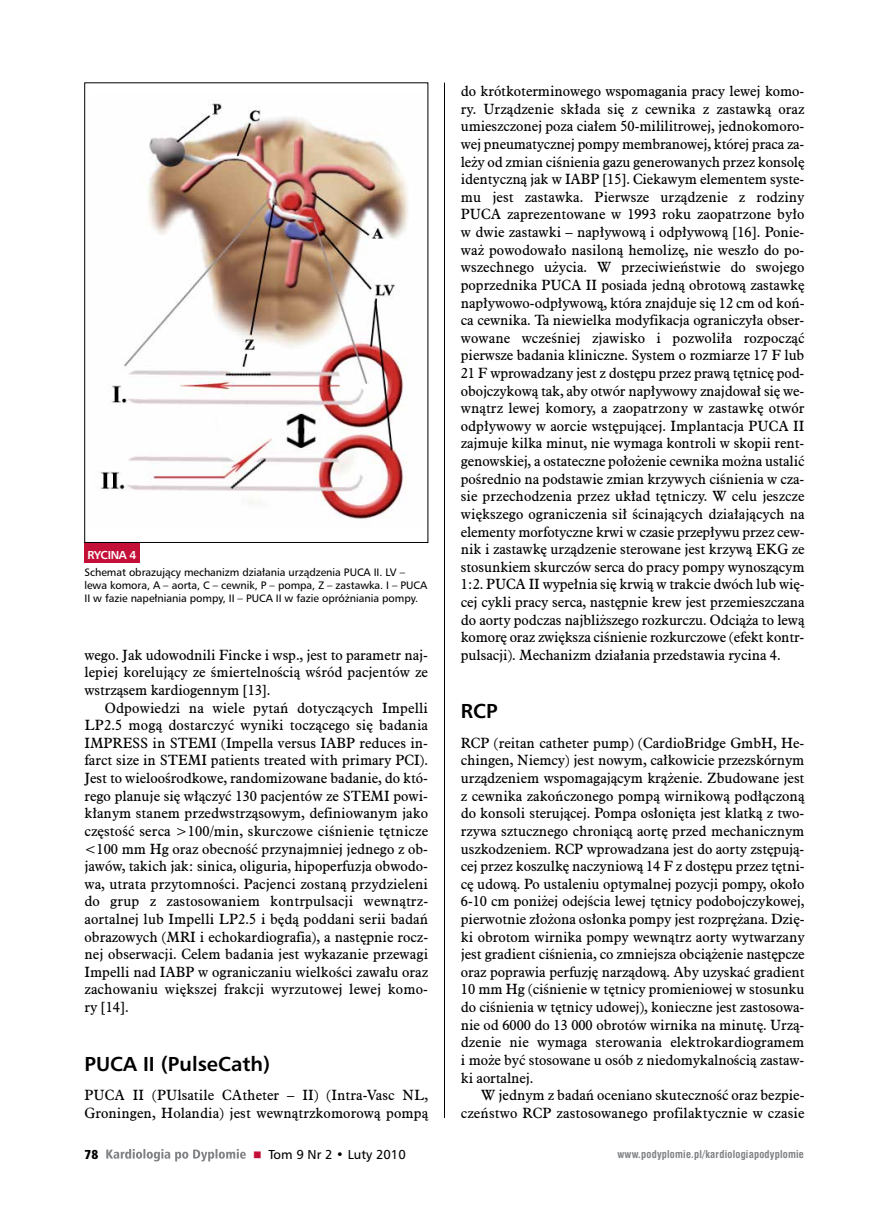
<style>
.page{position:relative;width:889px;height:1217px;background:#fff}
.page>*{position:absolute;margin:0;border:0;box-sizing:border-box;transform-origin:0 0}
.t1{font:700 20.25px "Humnst 777 EU";color:#000}
.t2{font:14.4px/17.5px "Aldine 721 EU";letter-spacing:.005em;color:#000;text-align:justify}
.t3{font:13.05px "Humnst 777 EU";color:#000}
.t4{font:13.05px "Humnst 777 X Blk Cn EU";color:#000}
.t5{font:700 11.55px "Humnst 777 EU";letter-spacing:-.03em;color:#fff}
.t6{font:10.8px/13px "Humnst 777 EU";letter-spacing:-.005em;color:#000}
.t7{font:700 10.5px "Swis 721 Cn EU";letter-spacing:.02em;color:#808285}
</style>
<div class="page">
<svg style="left:84px;top:82px;width:361px;height:1080px"></svg>
<svg style="left:254px;top:1150px;width:7px;height:7px"></svg>
<p class="t5" style="left:88px;top:547px;width:50px">RYCINA 4</p>
<p class="t6" style="left:84px;top:565px;width:344px">Schemat obrazujący mechanizm działania urządzenia PUCA II. LV – lewa komora, A – aorta, C – cewnik, P – pompa, Z – zastawka. I – PUCA<br>II w fazie napełniania pompy, II – PUCA II w fazie opróżniania pompy.</p>
<p class="t2" style="left:84px;top:646px;width:345px">wego. Jak udowodnili Fincke i wsp., jest to parametr naj&shy;lepiej korelujący ze śmiertelnością wśród pacjentów ze wstrząsem kardiogennym [13].</p>
<p class="t2" style="left:84px;top:699px;width:345px;text-indent:20px">Odpowiedzi na wiele pytań dotyczących Impelli LP2.5 mogą dostarczyć wyniki toczącego się badania IMPRESS in STEMI (Impella versus IABP reduces in&shy;farct size in STEMI patients treated with primary PCI).<br>Jest to wieloośrodkowe, randomizowane badanie, do któ&shy;rego planuje się włączyć 130 pacjentów ze STEMI powi&shy;kłanym stanem przedwstrząsowym, definiowanym jako częstość serca &gt;100/min, skurczowe ciśnienie tętnicze &lt;100 mm Hg oraz obecność przynajmniej jednego z ob&shy;jawów, takich jak: sinica, oliguria, hipoperfuzja obwodo&shy;wa, utrata przytomności. Pacjenci zostaną przydzieleni do grup z zastosowaniem kontrpulsacji wewnątrz&shy;aortalnej lub Impelli LP2.5 i będą poddani serii badań obrazowych (MRI i echokardiografia), a następnie rocz&shy;nej obserwacji. Celem badania jest wykazanie przewagi Impelli nad IABP w ograniczaniu wielkości zawału oraz zachowaniu większej frakcji wyrzutowej lewej komo&shy;ry [14].</p>
<h1 class="t1" style="left:84px;top:1050px;width:187px">PUCA II (PulseCath)</h1>
<p class="t2" style="left:84px;top:1086px;width:345px">PUCA II (PUlsatile CAtheter – II) (Intra-Vasc NL,<br>Groningen, Holandia) jest wewnątrzkomorową pompą</p>
<p class="t4" style="left:84px;top:1145px;width:15px">78</p>
<p class="t3" style="left:268px;top:1145px;width:139px">Tom 9 Nr 2 • Luty 2010</p>
<p class="t2" style="left:461px;top:83px;width:345px">do krótkoterminowego wspomagania pracy lewej komo&shy;ry. Urządzenie składa się z cewnika z zastawką oraz umieszczonej poza ciałem 50-mililitrowej, jednokomoro&shy;wej pneumatycznej pompy membranowej, której praca za&shy;leży od zmian ciśnienia gazu generowanych przez konsolę identyczną jak w IABP [15]. Ciekawym elementem syste&shy;mu jest zastawka. Pierwsze urządzenie z rodziny PUCA zaprezentowane w 1993 roku zaopatrzone było w dwie zastawki – napływową i odpływową [16]. Ponie&shy;waż powodowało nasiloną hemolizę, nie weszło do po&shy;wszechnego użycia. W przeciwieństwie do swojego poprzednika PUCA II posiada jedną obrotową zastawkę napływowo-odpływową, która znajduje się 12 cm od koń&shy;ca cewnika. Ta niewielka modyfikacja ograniczyła obser&shy;wowane wcześniej zjawisko i pozwoliła rozpocząć pierwsze badania kliniczne. System o rozmiarze 17 F lub 21 F wprowadzany jest z dostępu przez prawą tętnicę pod&shy;obojczykową tak, aby otwór napływowy znajdował się we&shy;wnątrz lewej komory, a zaopatrzony w zastawkę otwór odpływowy w aorcie wstępującej. Implantacja PUCA II zajmuje kilka minut, nie wymaga kontroli w skopii rent&shy;genowskiej, a ostateczne położenie cewnika można ustalić pośrednio na podstawie zmian krzywych ciśnienia w cza&shy;sie przechodzenia przez układ tętniczy. W celu jeszcze większego ograniczenia sił ścinających działających na elementy morfotyczne krwi w czasie przepływu przez cew&shy;nik i zastawkę urządzenie sterowane jest krzywą EKG ze stosunkiem skurczów serca do pracy pompy wynoszącym 1:2. PUCA II wypełnia się krwią w trakcie dwóch lub wię&shy;cej cykli pracy serca, następnie krew jest przemieszczana do aorty podczas najbliższego rozkurczu. Odciąża to lewą komorę oraz zwiększa ciśnienie rozkurczowe (efekt kontr&shy;pulsacji). Mechanizm działania przedstawia rycina 4.</p>
<h1 class="t1" style="left:461px;top:698px;width:38px">RCP</h1>
<p class="t2" style="left:461px;top:734px;width:345px">RCP (reitan catheter pump) (CardioBridge GmbH, He&shy;chingen, Niemcy) jest nowym, całkowicie przezskórnym urządzeniem wspomagającym krążenie. Zbudowane jest z cewnika zakończonego pompą wirnikową podłączoną do konsoli sterującej. Pompa osłonięta jest klatką z two&shy;rzywa sztucznego chroniącą aortę przed mechanicznym uszkodzeniem. RCP wprowadzana jest do aorty zstępują&shy;cej przez koszulkę naczyniową 14 F z dostępu przez tętni&shy;cę udową. Po ustaleniu optymalnej pozycji pompy, około 6-10 cm poniżej odejścia lewej tętnicy podobojczykowej, pierwotnie złożona osłonka pompy jest rozprężana. Dzię&shy;ki obrotom wirnika pompy wewnątrz aorty wytwarzany jest gradient ciśnienia, co zmniejsza obciążenie następcze oraz poprawia perfuzję narządową. Aby uzyskać gradient 10 mm Hg (ciśnienie w tętnicy promieniowej w stosunku do ciśnienia w tętnicy udowej), konieczne jest zastosowa&shy;nie od 6000 do 13 000 obrotów wirnika na minutę. Urzą&shy;dzenie nie wymaga sterowania elektrokardiogramem i może być stosowane u osób z niedomykalnością zastaw&shy;ki aortalnej.</p>
<p class="t2" style="left:461px;top:1086px;width:345px;text-align:right">W jednym z badań oceniano skuteczność oraz bezpie&shy;czeństwo RCP zastosowanego profilaktycznie w czasie</p>
<p class="t7" style="left:617px;top:1147px;width:188px">www.podyplomie.pl/kardiologiapodyplomie</p>
</div>
